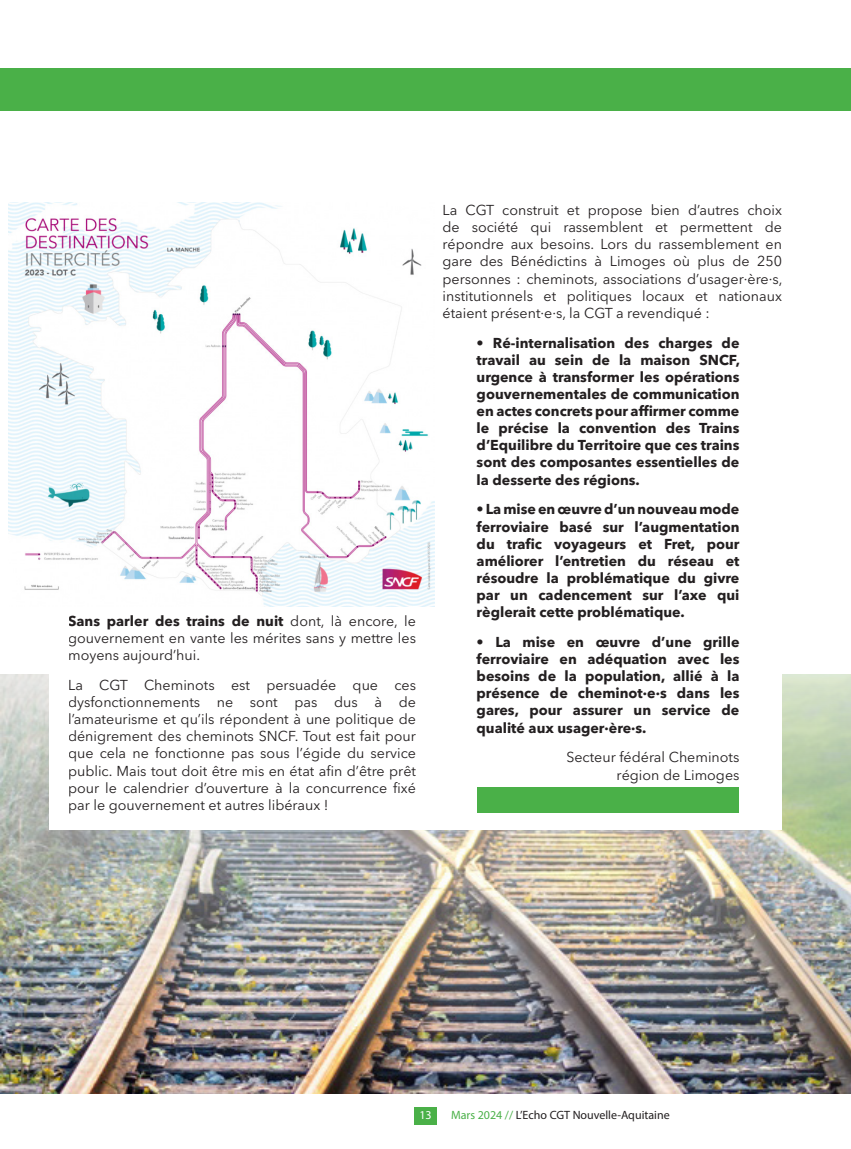
<style>
.page{position:relative;width:851px;height:1149px;background:#fff}
.page>*{position:absolute;margin:0;border:0;box-sizing:border-box;transform-origin:0 0}
.t1{font:14.25px/17.1px "Avenir Next Cyr";color:#231f20;text-align:justify}
.t2{font:700 14.25px/17.1px "Avenir Next Cyr";color:#231f20;text-align:justify}
.t3{font:12px "Myriad Pro";color:#231f20}
.t4{font:12px "Myriad Pro";color:#fff}
.s1{font-weight:700}
.s2{color:#fff}
.s3{color:#4ab048}
</style>
<div class="page">
<div style="left:414px;top:1106px;width:22px;height:17px;background:#4ab048"></div>
<img style="left:0;top:674px;width:850px;height:419px">
<div style="left:68px;top:204px;width:713px;height:625px;background:#fff"></div>
<div style="left:0;top:68px;width:850px;height:43px;background:#4ab048"></div>
<img style="left:9px;top:202px;width:425px;height:404px">
<div style="left:49px;top:612px;width:19px;height:217px;background:#fff"></div>
<div style="left:477px;top:787px;width:261px;height:25px;background:#4ab048"></div>
<p class="t1" style="left:68px;top:612px;width:349px"><span class="s1">Sans parler des trains de nuit</span> dont, là encore, le gouvernement en vante les mérites sans y mettre les moyens aujourd’hui.</p>
<p class="t1" style="left:68px;top:676px;width:349px">La CGT Cheminots est persuadée que ces dysfonctionnements ne sont pas dus à de l’amateurisme et qu’ils répondent à une politique de dénigrement des cheminots SNCF. Tout est fait pour que cela ne fonctionne pas sous l’égide du service public. Mais tout doit être mis en état afin d’être prêt pour le calendrier d’ouverture à la concurrence fixé par le gouvernement et autres libéraux !</p>
<p class="t1" style="left:442px;top:201px;width:341px">La CGT construit et propose bien d’autres choix de société qui rassemblent et permettent de répondre aux besoins. Lors du rassemblement en gare des Bénédictins à Limoges où plus de 250 personnes : cheminots, associations d’usager·ère·s, institutionnels et politiques locaux et nationaux étaient présent·e·s, la CGT a revendiqué<span class="s2">.</span>:</p>
<p class="t2" style="left:476px;top:334px;width:265px">• Ré-internalisation des charges de travail au sein de la maison SNCF, urgence à transformer les opérations gouvernementales de communication en actes concrets pour affirmer comme le précise la convention des Trains d’Equilibre du Territoire que ces trains sont des composantes essentielles de la desserte des régions.</p>
<p class="t2" style="left:476px;top:500px;width:264px">• La mise en œuvre d’un nouveau mode ferroviaire basé sur l’augmentation du trafic voyageurs et Fret, pour améliorer l’entretien du réseau et résoudre la problématique du givre par un cadencement sur l’axe qui règlerait cette problématique.</p>
<p class="t2" style="left:476px;top:633px;width:264px">• La mise en œuvre d’une grille ferroviaire en adéquation avec les besoins de la population, allié à la présence de cheminot·e·s dans les gares, pour assurer un service de qualité aux usager·ère·s.</p>
<p class="t1" style="left:566px;top:748px;width:174px">Secteur fédéral Cheminots</p>
<p class="t1" style="left:616px;top:765px;width:124px">région de Limoges</p>
<p class="t4" style="left:419px;top:1106px;width:14px">13</p>
<p class="t3" style="left:451px;top:1106px;width:220px"><span class="s3">Mars 2024 //</span> L’Echo CGT Nouvelle-Aquitaine</p>
</div>
